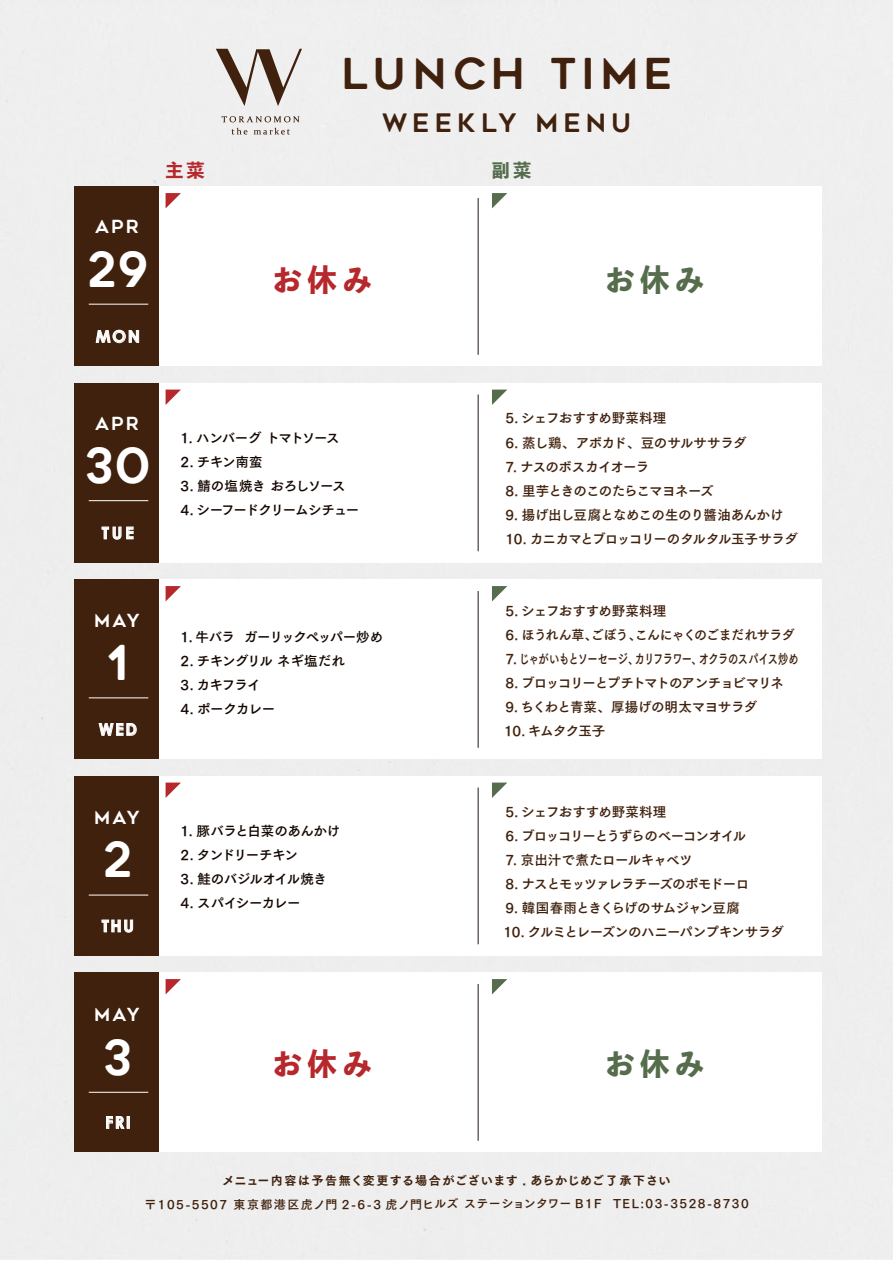
<style>
.page{position:relative;width:893px;height:1263px;background:#fff}
.page>*{position:absolute;margin:0;border:0;box-sizing:border-box;transform-origin:0 0}
.t1{font:48px "Geometos Rounded";color:#fff}
.t2{font:42.45px "Geometos Rounded";letter-spacing:.12em;color:#40210d}
.t3{font:800 30px "Toppan Bunkyu Midashi Gothic Std N";letter-spacing:.17em;color:#b6282c}
.t4{font:800 30px "Toppan Bunkyu Midashi Gothic Std N";letter-spacing:.17em;color:#556d4d}
.t5{font:25.5px "Geometos Rounded";letter-spacing:.2em;color:#40210d}
.t6{font:18px "Geometos Rounded";letter-spacing:.12em;color:#fff}
.t7{font:800 18px "Toppan Bunkyu Midashi Gothic Std N";color:#b6282c}
.t8{font:800 18px "Toppan Bunkyu Midashi Gothic Std N";color:#556d4d}
.t9{font:700 16.5px "Century Gothic";letter-spacing:.1em;color:#fff}
.t10{font:13.5px "Tsuku Go Pro B";letter-spacing:-.05em;color:#40210d}
.t11{font:13.5px "Tsuku Go Pro B";letter-spacing:-.05em;color:#140700}
.t12{font:13.5px "Tsuku Go Pro B";letter-spacing:-.005em;color:#40210d}
.t13{font:13.5px "Tsuku Go Pro B";letter-spacing:-.03em;color:#140700}
.t14{font:13.5px "Tsuku Go Pro B";letter-spacing:-.085em;color:#40210d}
.t15{font:13.5px "Tsuku Go Pro B";letter-spacing:-.08em;color:#40210d}
.t16{font:13.5px "Tsuku Go Pro B";letter-spacing:-.085em;color:#140700}
.t17{font:13.5px "Tsuku Go Pro B";letter-spacing:-.025em;color:#40210d}
.t18{font:13.5px "Tsuku Go Pro B";letter-spacing:-.09em;color:#140700}
.t19{font:13.5px "Tsuku Go Pro B";letter-spacing:-.015em;color:#140700}
.t20{font:13.5px "Tsuku Go Pro B";letter-spacing:-.08em;color:#140700}
.t21{font:13.5px "Tsuku Go Pro B";letter-spacing:-.02em;color:#140700}
.t22{font:12px "Tsuku Go Pro B";letter-spacing:.115em;color:#40210d}
.t23{font:12px "Tsuku Go Pro E";letter-spacing:.065em;color:#40210d}
</style>
<div class="page">
<div style="left:1px;top:0;width:892px;height:1259px;background:#efeeef"></div>
<div style="left:75px;top:383px;width:747px;height:180px;background:#fff"></div>
<div style="left:75px;top:383px;width:84px;height:180px;background:#40210d"></div>
<svg style="left:102px;top:527px;width:32px;height:13px"></svg>
<hr style="left:478px;top:394px;width:1px;height:157px;background:#231815">
<svg style="left:166px;top:390px;width:15px;height:15px"></svg>
<svg style="left:492px;top:390px;width:15px;height:15px"></svg>
<div style="left:75px;top:580px;width:747px;height:179px;background:#fff"></div>
<div style="left:75px;top:580px;width:84px;height:179px;background:#40210d"></div>
<svg style="left:99px;top:723px;width:38px;height:13px"></svg>
<hr style="left:478px;top:591px;width:1px;height:157px;background:#231815">
<svg style="left:166px;top:586px;width:15px;height:15px"></svg>
<svg style="left:492px;top:586px;width:15px;height:15px"></svg>
<div style="left:75px;top:776px;width:747px;height:179px;background:#fff"></div>
<div style="left:75px;top:776px;width:84px;height:179px;background:#40210d"></div>
<svg style="left:102px;top:919px;width:31px;height:14px"></svg>
<hr style="left:478px;top:787px;width:1px;height:157px;background:#231815">
<svg style="left:166px;top:782px;width:15px;height:16px"></svg>
<svg style="left:492px;top:782px;width:15px;height:16px"></svg>
<div style="left:75px;top:973px;width:747px;height:179px;background:#fff"></div>
<div style="left:75px;top:973px;width:84px;height:179px;background:#40210d"></div>
<svg style="left:106px;top:1116px;width:24px;height:13px"></svg>
<hr style="left:478px;top:984px;width:1px;height:157px;background:#231815">
<svg style="left:166px;top:979px;width:15px;height:15px"></svg>
<svg style="left:492px;top:979px;width:15px;height:15px"></svg>
<svg style="left:216px;top:49px;width:86px;height:86px"></svg>
<hr style="left:89px;top:500px;width:59px;height:1px;background:#fff">
<hr style="left:89px;top:697px;width:59px;height:1px;background:#fff">
<hr style="left:89px;top:895px;width:59px;height:1px;background:#fff">
<hr style="left:89px;top:1092px;width:59px;height:1px;background:#fff">
<div style="left:75px;top:187px;width:747px;height:179px;background:#fff"></div>
<div style="left:75px;top:187px;width:84px;height:179px;background:#40210d"></div>
<svg style="left:96px;top:330px;width:43px;height:13px"></svg>
<hr style="left:478px;top:198px;width:1px;height:157px;background:#231815">
<svg style="left:166px;top:193px;width:15px;height:15px"></svg>
<svg style="left:492px;top:193px;width:15px;height:15px"></svg>
<hr style="left:89px;top:304px;width:59px;height:1px;background:#fff">
<h2 class="t2" style="left:341px;top:50px;width:333px">LUNCH TIME</h2>
<h3 class="t5" style="left:382px;top:109px;width:251px">WEEKLY MENU</h3>
<h3 class="t6" style="left:95px;top:217px;width:45px">APR</h3>
<h1 class="t1" style="left:87px;top:242px;width:64px">29</h1>
<p class="t9" style="left:96px;top:326px;width:46px">MON</p>
<h3 class="t7" style="left:166px;top:157px;width:41px">主菜</h3>
<h3 class="t8" style="left:492px;top:157px;width:41px">副菜</h3>
<h3 class="t3" style="left:272px;top:257px;width:102px">お休み</h3>
<h3 class="t4" style="left:605px;top:257px;width:102px">お休み</h3>
<h3 class="t6" style="left:95px;top:413px;width:45px">APR</h3>
<h1 class="t1" style="left:85px;top:439px;width:67px">30</h1>
<p class="t9" style="left:102px;top:522px;width:34px">TUE</p>
<h3 class="t6" style="left:94px;top:610px;width:47px">MAY</h3>
<h1 class="t1" style="left:107px;top:636px;width:23px">1</h1>
<p class="t9" style="left:99px;top:719px;width:40px">WED</p>
<h3 class="t6" style="left:94px;top:807px;width:47px">MAY</h3>
<h1 class="t1" style="left:102px;top:833px;width:32px">2</h1>
<p class="t9" style="left:102px;top:915px;width:34px">THU</p>
<p class="t18" style="left:181px;top:426px;width:161px">1. ハンバーグ トマトソース</p>
<p class="t11" style="left:181px;top:450px;width:84px">2. チキン南蛮</p>
<p class="t19" style="left:181px;top:474px;width:167px">3. 鯖の塩焼き おろしソース</p>
<p class="t16" style="left:181px;top:498px;width:180px">4. シーフードクリームシチュー</p>
<p class="t11" style="left:181px;top:625px;width:204px">1. 牛バラ ガーリックペッパー炒め</p>
<p class="t13" style="left:181px;top:649px;width:166px">2. チキングリル ネギ塩だれ</p>
<p class="t11" style="left:181px;top:673px;width:82px">3. カキフライ</p>
<p class="t11" style="left:181px;top:697px;width:96px">4. ポークカレー</p>
<p class="t11" style="left:181px;top:819px;width:161px">1. 豚バラと白菜のあんかけ</p>
<p class="t20" style="left:181px;top:843px;width:119px">2. タンドリーチキン</p>
<p class="t13" style="left:181px;top:867px;width:148px">3. 鮭のバジルオイル焼き</p>
<p class="t21" style="left:181px;top:891px;width:122px">4. スパイシーカレー</p>
<p class="t12" style="left:505px;top:407px;width:163px">5. シェフおすすめ野菜料理</p>
<p class="t10" style="left:505px;top:431px;width:243px">6. 蒸し鶏、アボカド、豆のサルササラダ</p>
<p class="t10" style="left:505px;top:455px;width:145px">7. ナスのボスカイオーラ</p>
<p class="t10" style="left:505px;top:479px;width:210px">8. 里芋ときのこのたらこマヨネーズ</p>
<p class="t10" style="left:505px;top:503px;width:280px">9. 揚げ出し豆腐となめこの生のり醬油あんかけ</p>
<p class="t10" style="left:505px;top:527px;width:294px">10. カニカマとブロッコリーのタルタル玉子サラダ</p>
<p class="t12" style="left:505px;top:600px;width:163px">5. シェフおすすめ野菜料理</p>
<p class="t10" style="left:505px;top:624px;width:291px">6. ほうれん草、ごぼう、こんにゃくのごまだれサラダ</p>
<p class="t10" style="left:505px;top:648px;width:295px">7. じゃがいもとソーセージ、カリフラワー、オクラのスパイス炒め</p>
<p class="t14" style="left:505px;top:672px;width:280px">8. ブロッコリーとプチトマトのアンチョビマリネ</p>
<p class="t10" style="left:505px;top:696px;width:253px">9. ちくわと青菜、厚揚げの明太マヨサラダ</p>
<p class="t10" style="left:504px;top:720px;width:103px">10. キムタク玉子</p>
<p class="t12" style="left:505px;top:800px;width:163px">5. シェフおすすめ野菜料理</p>
<p class="t15" style="left:505px;top:824px;width:242px">6. ブロッコリーとうずらのベーコンオイル</p>
<p class="t17" style="left:505px;top:848px;width:189px">7. 京出汁で煮たロールキャベツ</p>
<p class="t10" style="left:505px;top:872px;width:245px">8. ナスとモッツァレラチーズのポモドーロ</p>
<p class="t10" style="left:505px;top:896px;width:236px">9. 韓国春雨ときくらげのサムジャン豆腐</p>
<p class="t10" style="left:503px;top:920px;width:282px">10. クルミとレーズンのハニーパンプキンサラダ</p>
<h3 class="t6" style="left:94px;top:1005px;width:47px">MAY</h3>
<h1 class="t1" style="left:103px;top:1030px;width:30px">3</h1>
<p class="t9" style="left:105px;top:1112px;width:27px">FRI</p>
<h3 class="t3" style="left:272px;top:1041px;width:102px">お休み</h3>
<h3 class="t4" style="left:605px;top:1041px;width:102px">お休み</h3>
<p class="t23" style="left:223px;top:1170px;width:449px">メニュー内容は予告無く変更する場合がございます . あらかじめご了承下さい</p>
<p class="t22" style="left:145px;top:1193px;width:606px">〒105-5507 東京都港区虎ノ門 2-6-3 虎ノ門ヒルズ ステーションタワー B1F TEL:03-3528-8730</p>
</div>
